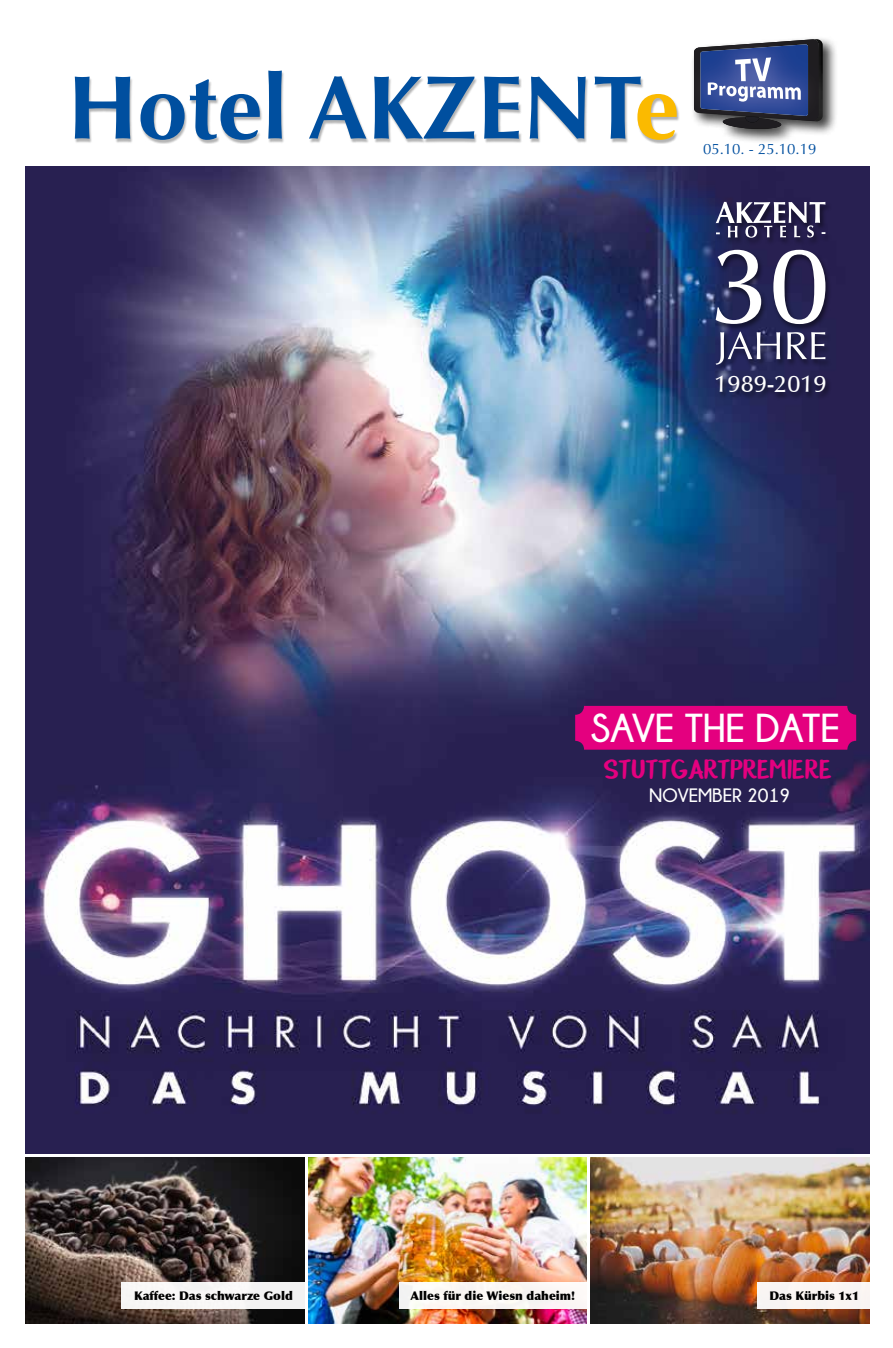
<style>
.page{position:relative;width:893px;height:1348px;background:#fff}
.page>*{position:absolute;margin:0;border:0;box-sizing:border-box;transform-origin:0 0}
.t1{font:111px "Mg Open Cosmetica";color:#fff}
.t2{font:700 90px "Optima";color:#004f9f}
.t3{font:700 40.35px "Champagne&Limousines";color:#fff}
.t4{font:27.75px "Cavorting";color:#e4007f}
.t5{font:24.6px "Mg Open Cosmetica";color:#fff}
.t6{font:700 19.35px "Champagne&Limousines";color:#fff}
.t7{font:15px "Optima";color:#004f9f}
.t8{font:900 12px "Optima LT";color:#000}
.s1{color:#fbba00}
</style>
<div class="page">
<img style="left:26px;top:166px;width:843px;height:987px">
<img style="left:26px;top:1157px;width:278px;height:166px">
<div style="left:122px;top:1282px;width:186px;height:26px;background:#f7f6f5"></div>
<div style="left:74px;top:71px;width:606px;height:73px;background:#000;opacity:.3"></div>
<div style="left:690px;top:36px;width:148px;height:108px;background:#000;opacity:.75"></div>
<img style="left:818px;top:39px;width:5px;height:82px">
<svg style="left:694px;top:39px;width:124px;height:91px;background:#54618b"></svg>
<img style="left:590px;top:1157px;width:279px;height:166px">
<div style="left:757px;top:1282px;width:114px;height:26px;background:#faf5f3"></div>
<img style="left:308px;top:1157px;width:279px;height:166px">
<div style="left:399px;top:1282px;width:190px;height:26px;background:#fbf7f4"></div>
<div style="left:713px;top:249px;width:119px;height:151px;background:#000;opacity:.5"></div>
<svg style="left:716px;top:332px;width:64px;height:33px"></svg>
<svg style="left:787px;top:332px;width:38px;height:27px"></svg>
<div style="left:714px;top:201px;width:118px;height:45px;background:#000;opacity:.5"></div>
<svg style="left:716px;top:202px;width:109px;height:36px"></svg>
<hr style="left:305px;top:1155px;width:3px;height:176px;background:#fff">
<hr style="left:587px;top:1155px;width:3px;height:176px;background:#fff">
<div style="left:575px;top:706px;width:281px;height:44px;background:#e4007f;border-radius:9px"></div>
<h2 class="t2" style="left:68px;top:55px;width:613px">Hotel AKZENT<span class="s1">e</span></h2>
<p class="t7" style="left:703px;top:140px;width:115px">05.10. - 25.10.19</p>
<h1 class="t1" style="left:710px;top:221px;width:121px">30</h1>
<h3 class="t5" style="left:715px;top:369px;width:113px">1989-2019</h3>
<h3 class="t3" style="left:590px;top:706px;width:252px">SAVE THE DATE</h3>
<h3 class="t4" style="left:604px;top:753px;width:229px">STUTTGARTPREMIERE</h3>
<h3 class="t6" style="left:649px;top:784px;width:143px">NOVEMBER 2019</h3>
<p class="t8" style="left:134px;top:1288px;width:160px">Kaffee: Das schwarze Gold</p>
<p class="t8" style="left:411px;top:1288px;width:166px">Alles für die Wiesn daheim!</p>
<p class="t8" style="left:769px;top:1288px;width:91px">Das Kürbis 1x1</p>
</div>
